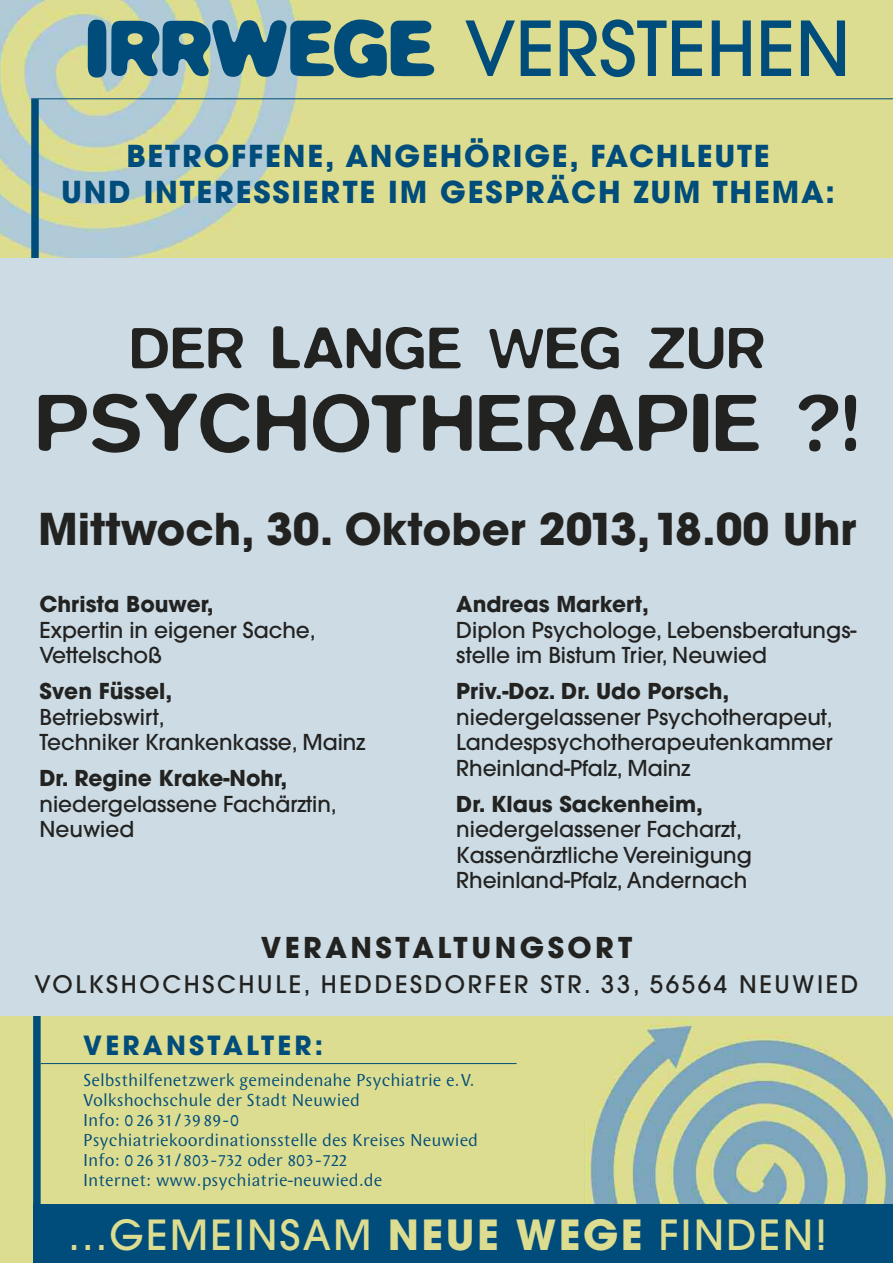
<style>
.page{position:relative;width:893px;height:1263px;background:#dcdd90}
.page>*{position:absolute;margin:0;border:0;box-sizing:border-box;transform-origin:0 0}
.t1{font:500 82.5px "Blur";letter-spacing:.025em;color:#222221}
.t2{font:500 75px "Avant Garde";color:#004c7a}
.t3{font:500 60px "Blur";letter-spacing:.025em;color:#222221}
.t4{font:700 43.5px "Avant Garde";color:#222221}
.t5{font:500 41.25px "Avant Garde";letter-spacing:.055em;color:#dcdd90}
.t6{font:700 30px/36.8px "Avant Garde";letter-spacing:.06em;color:#004c7a;text-align:center}
.t7{font:700 28.5px "Avant Garde";letter-spacing:.12em;color:#222221}
.t8{font:700 26.25px "Avant Garde";letter-spacing:.12em;color:#004c7a}
.t9{font:500 24px "Avant Garde";letter-spacing:.11em;color:#222221}
.t10{font:500 21.75px/25.5px "Avant Garde";color:#222221}
.t11{font:700 21.75px "Avant Garde";color:#222221}
.t12{font:18px/20px "Wunderlich";color:#004c7a}
.s1{font-family:"Blur";font-weight:700}
.s2{font-weight:700}
</style>
<div class="page">
<img style="left:0;top:0;width:299px;height:258px">
<img style="left:584px;top:1019px;width:309px;height:185px">
<hr style="left:31px;top:99px;width:862px;height:1px;background:#004c7a">
<div style="left:31px;top:99px;width:8px;height:199px;background:#004c7a"></div>
<div style="left:33px;top:753px;width:8px;height:452px;background:#004c7a"></div>
<div style="left:0;top:258px;width:893px;height:758px;background:#ccdbe4"></div>
<div style="left:33px;top:1204px;width:860px;height:59px;background:#004c7a"></div>
<hr style="left:41px;top:1063px;width:476px;height:1px;background:#004c7a">
<h2 class="t2" style="left:85px;top:20px;width:767px"><span class="s1">IRRWEGE</span> VERSTEHEN</h2>
<h3 class="t6" style="left:61px;top:141px;width:775px">BETROFFENE, ANGEHÖRIGE, FACHLEUTE<br>UND INTERESSIERTE IM GESPRÄCH ZUM THEMA:</h3>
<h3 class="t3" style="left:130px;top:312px;width:636px">DER LANGE WEG ZUR</h3>
<h1 class="t1" style="left:36px;top:374px;width:824px">PSYCHOTHERAPIE ?!</h1>
<h3 class="t4" style="left:38px;top:512px;width:820px">Mittwoch, 30. Oktober 2013,18.00 Uhr</h3>
<p class="t11" style="left:39px;top:596px;width:176px">Christa Bouwer,</p>
<p class="t10" style="left:39px;top:619px;width:278px">Expertin in eigener Sache,<br>Vettelschoß</p>
<p class="t11" style="left:39px;top:683px;width:134px">Sven Füssel,</p>
<p class="t10" style="left:39px;top:706px;width:327px">Betriebswirt,<br>Techniker Krankenkasse, Mainz</p>
<p class="t11" style="left:39px;top:770px;width:249px">Dr. Regine Krake-Nohr,</p>
<p class="t10" style="left:39px;top:793px;width:299px">niedergelassene Fachärztin,<br>Neuwied</p>
<p class="t11" style="left:456px;top:596px;width:194px">Andreas Markert,</p>
<p class="t10" style="left:456px;top:619px;width:402px">Diplon Psychologe, Lebensberatungs&shy;stelle im Bistum Trier, Neuwied</p>
<p class="t11" style="left:456px;top:683px;width:275px">Priv.-Doz. Dr. Udo Porsch,</p>
<p class="t10" style="left:456px;top:706px;width:378px;text-align:justify">niedergelassener Psychotherapeut, Landespsychotherapeutenkammer Rheinland-Pfalz, Mainz</p>
<p class="t11" style="left:456px;top:796px;width:248px">Dr. Klaus Sackenheim,</p>
<p class="t10" style="left:456px;top:819px;width:297px">niedergelassener Facharzt,<br>Kassenärztliche Vereinigung<br>Rheinland-Pfalz, Andernach</p>
<h3 class="t7" style="left:261px;top:936px;width:373px">VERANSTALTUNGSORT</h3>
<p class="t9" style="left:34px;top:975px;width:826px">VOLKSHOCHSCHULE, HEDDESDORFER STR. 33, 56564 NEUWIED</p>
<p class="t8" style="left:83px;top:1035px;width:241px">VERANSTALTER:</p>
<p class="t12" style="left:83px;top:1069px;width:396px">Selbsthilfenetzwerk gemeindenahe Psychiatrie e.V.<br>Volkshochschule der Stadt Neuwied<br>Info: 02631/3989-0<br>Psychiatriekoordinationsstelle des Kreises Neuwied Info: 0 26 31/803-732 oder 803-722<br>Internet: www.psychiatrie-neuwied.de</p>
<h3 class="t5" style="left:68px;top:1220px;width:760px">...GEMEINSAM <span class="s2">NEUE WEGE</span> FINDEN!</h3>
</div>
